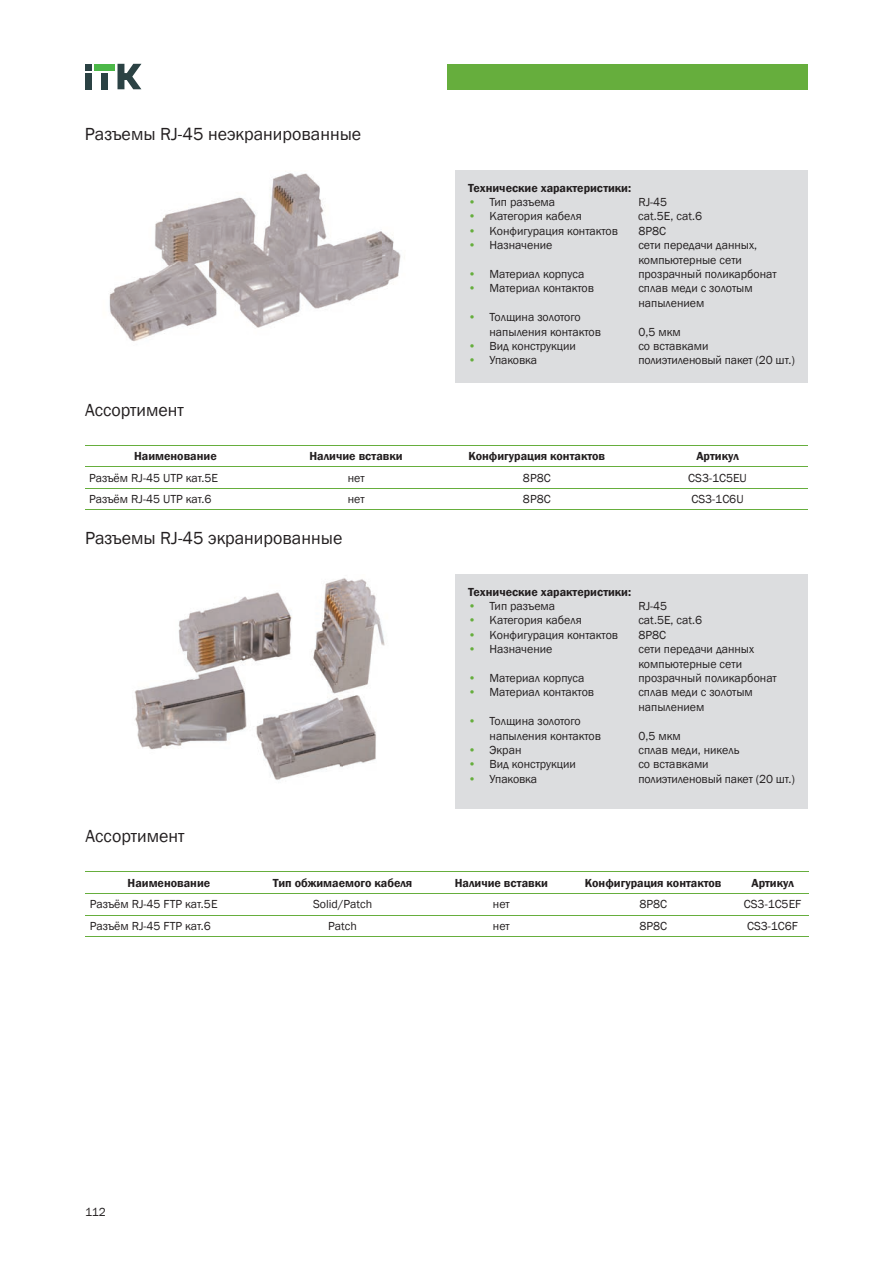
<style>
.page{position:relative;width:893px;height:1263px;background:#fff}
.page>*{position:absolute;margin:0;border:0;box-sizing:border-box;transform-origin:0 0}
.t1{font:18px "Franklin Gothic";color:#231f20}
.t2{font:12px/14.4px "Franklin Gothic";color:#231f20}
.t3{font:600 12px "Franklin Gothic";color:#231f20}
.s1{color:#66ae3d}
</style>
<div class="page">
<div style="left:85px;top:73px;width:7px;height:16px;background:#2b4244"></div>
<div style="left:85px;top:64px;width:7px;height:7px;background:#2b4244"></div>
<div style="left:101px;top:73px;width:7px;height:16px;background:#2b4244"></div>
<div style="left:94px;top:64px;width:21px;height:7px;background:#4cb848"></div>
<svg style="left:118px;top:64px;width:23px;height:25px"></svg>
<div style="left:447px;top:64px;width:361px;height:25px;background:#66ae3d"></div>
<div style="left:455px;top:170px;width:353px;height:213px;background:#dcdddf"></div>
<img style="left:109px;top:173px;width:292px;height:168px">
<hr style="left:85px;top:445px;width:181px;height:1px;background:#66ae3d">
<hr style="left:266px;top:445px;width:180px;height:1px;background:#66ae3d">
<hr style="left:446px;top:445px;width:181px;height:1px;background:#66ae3d">
<hr style="left:627px;top:445px;width:181px;height:1px;background:#66ae3d">
<hr style="left:85px;top:467px;width:181px;height:1px;background:#66ae3d">
<hr style="left:266px;top:467px;width:180px;height:1px;background:#66ae3d">
<hr style="left:446px;top:467px;width:181px;height:1px;background:#66ae3d">
<hr style="left:627px;top:467px;width:181px;height:1px;background:#66ae3d">
<hr style="left:85px;top:488px;width:181px;height:1px;background:#66ae3d">
<hr style="left:266px;top:488px;width:180px;height:1px;background:#66ae3d">
<hr style="left:446px;top:488px;width:181px;height:1px;background:#66ae3d">
<hr style="left:627px;top:488px;width:181px;height:1px;background:#66ae3d">
<hr style="left:85px;top:509px;width:181px;height:1px;background:#66ae3d">
<hr style="left:266px;top:509px;width:180px;height:1px;background:#66ae3d">
<hr style="left:446px;top:509px;width:181px;height:1px;background:#66ae3d">
<hr style="left:627px;top:509px;width:181px;height:1px;background:#66ae3d">
<div style="left:456px;top:574px;width:352px;height:235px;background:#dcdddf"></div>
<img style="left:134px;top:578px;width:251px;height:202px">
<hr style="left:86px;top:872px;width:166px;height:1px;background:#66ae3d">
<hr style="left:252px;top:872px;width:181px;height:1px;background:#66ae3d">
<hr style="left:433px;top:872px;width:137px;height:1px;background:#66ae3d">
<hr style="left:737px;top:872px;width:71px;height:1px;background:#66ae3d">
<hr style="left:86px;top:893px;width:166px;height:1px;background:#66ae3d">
<hr style="left:252px;top:893px;width:181px;height:1px;background:#66ae3d">
<hr style="left:433px;top:893px;width:137px;height:1px;background:#66ae3d">
<hr style="left:737px;top:893px;width:71px;height:1px;background:#66ae3d">
<hr style="left:86px;top:915px;width:166px;height:1px;background:#66ae3d">
<hr style="left:252px;top:915px;width:181px;height:1px;background:#66ae3d">
<hr style="left:433px;top:915px;width:137px;height:1px;background:#66ae3d">
<hr style="left:737px;top:915px;width:71px;height:1px;background:#66ae3d">
<hr style="left:86px;top:936px;width:166px;height:1px;background:#66ae3d">
<hr style="left:252px;top:936px;width:181px;height:1px;background:#66ae3d">
<hr style="left:433px;top:936px;width:137px;height:1px;background:#66ae3d">
<hr style="left:737px;top:936px;width:71px;height:1px;background:#66ae3d">
<hr style="left:570px;top:872px;width:167px;height:1px;background:#66ae3d">
<hr style="left:570px;top:893px;width:167px;height:1px;background:#66ae3d">
<hr style="left:570px;top:915px;width:167px;height:1px;background:#66ae3d">
<hr style="left:570px;top:936px;width:167px;height:1px;background:#66ae3d">
<h1 class="t1" style="left:85px;top:123px;width:278px">Разъемы RJ-45 неэкранированные</h1>
<p class="t3" style="left:468px;top:180px;width:164px">Технические характеристики:</p>
<p class="t2" style="left:468px;top:195px;width:88px"><span class="s1">•</span> Тип разъема</p>
<p class="t2" style="left:638px;top:195px;width:30px">RJ-45</p>
<p class="t2" style="left:468px;top:209px;width:115px"><span class="s1">•</span> Категория кабеля</p>
<p class="t2" style="left:638px;top:209px;width:65px">cat.5E, cat.6</p>
<p class="t2" style="left:468px;top:224px;width:151px"><span class="s1">•</span> Конфигурация контактов</p>
<p class="t2" style="left:638px;top:224px;width:29px">8P8C</p>
<p class="t2" style="left:468px;top:238px;width:86px"><span class="s1">•</span> Назначение</p>
<p class="t2" style="left:638px;top:238px;width:120px">сети передачи данных, компьютерные сети</p>
<p class="t2" style="left:468px;top:267px;width:118px"><span class="s1">•</span> Материал корпуса</p>
<p class="t2" style="left:638px;top:267px;width:140px">прозрачный поликарбонат</p>
<p class="t2" style="left:468px;top:281px;width:127px"><span class="s1">•</span> Материал контактов</p>
<p class="t2" style="left:638px;top:281px;width:116px">сплав меди с золотым напылением</p>
<p class="t2" style="left:489px;top:310px;width:113px;text-indent:-21px"><span class="s1">•</span> Толщина золотого напыления контактов</p>
<p class="t2" style="left:638px;top:325px;width:44px">0,5 мкм</p>
<p class="t2" style="left:468px;top:339px;width:109px"><span class="s1">•</span> Вид конструкции</p>
<p class="t2" style="left:638px;top:339px;width:72px">со вставками</p>
<p class="t2" style="left:468px;top:353px;width:70px"><span class="s1">•</span> Упаковка</p>
<p class="t2" style="left:638px;top:353px;width:158px">полиэтиленовый пакет (20 шт.)</p>
<h1 class="t1" style="left:85px;top:398px;width:100px">Ассортимент</h1>
<p class="t3" style="left:134px;top:449px;width:84px">Наименование</p>
<p class="t3" style="left:310px;top:449px;width:95px">Наличие вставки</p>
<p class="t3" style="left:469px;top:449px;width:138px">Конфигурация контактов</p>
<p class="t3" style="left:696px;top:449px;width:44px">Артикул</p>
<p class="t2" style="left:89px;top:471px;width:130px">Разъём RJ-45 UTP кат.5Е</p>
<p class="t2" style="left:348px;top:471px;width:18px">нет</p>
<p class="t2" style="left:523px;top:471px;width:29px">8Р8С</p>
<p class="t2" style="left:688px;top:471px;width:60px">CS3-1C5ЕU</p>
<p class="t2" style="left:89px;top:492px;width:124px">Разъём RJ-45 UTP кат.6</p>
<p class="t2" style="left:348px;top:492px;width:18px">нет</p>
<p class="t2" style="left:523px;top:492px;width:29px">8Р8С</p>
<p class="t2" style="left:691px;top:492px;width:54px">CS3-1C6U</p>
<h1 class="t1" style="left:85px;top:527px;width:259px">Разъемы RJ-45 экранированные</h1>
<p class="t3" style="left:468px;top:584px;width:164px">Технические характеристики:</p>
<p class="t2" style="left:468px;top:599px;width:88px"><span class="s1">•</span> Тип разъема</p>
<p class="t2" style="left:638px;top:599px;width:30px">RJ-45</p>
<p class="t2" style="left:468px;top:613px;width:115px"><span class="s1">•</span> Категория кабеля</p>
<p class="t2" style="left:638px;top:613px;width:65px">cat.5E, cat.6</p>
<p class="t2" style="left:468px;top:628px;width:151px"><span class="s1">•</span> Конфигурация контактов</p>
<p class="t2" style="left:638px;top:628px;width:29px">8P8C</p>
<p class="t2" style="left:468px;top:642px;width:86px"><span class="s1">•</span> Назначение</p>
<p class="t2" style="left:638px;top:642px;width:117px">сети передачи данных компьютерные сети</p>
<p class="t2" style="left:468px;top:671px;width:118px"><span class="s1">•</span> Материал корпуса</p>
<p class="t2" style="left:638px;top:671px;width:140px">прозрачный поликарбонат</p>
<p class="t2" style="left:468px;top:685px;width:127px"><span class="s1">•</span> Материал контактов</p>
<p class="t2" style="left:638px;top:685px;width:116px">сплав меди с золотым напылением</p>
<p class="t2" style="left:490px;top:714px;width:113px;text-indent:-21px"><span class="s1">•</span> Толщина золотого напыления контактов</p>
<p class="t2" style="left:638px;top:729px;width:44px">0,5 мкм</p>
<p class="t2" style="left:468px;top:743px;width:55px"><span class="s1">•</span> Экран</p>
<p class="t2" style="left:638px;top:743px;width:102px">сплав меди, никель</p>
<p class="t2" style="left:468px;top:757px;width:109px"><span class="s1">•</span> Вид конструкции</p>
<p class="t2" style="left:638px;top:757px;width:72px">со вставками</p>
<p class="t2" style="left:468px;top:772px;width:70px"><span class="s1">•</span> Упаковка</p>
<p class="t2" style="left:638px;top:772px;width:158px">полиэтиленовый пакет (20 шт.)</p>
<h1 class="t1" style="left:86px;top:825px;width:100px">Ассортимент</h1>
<p class="t3" style="left:128px;top:875px;width:84px">Наименование</p>
<p class="t3" style="left:273px;top:875px;width:141px">Тип обжимаемого кабеля</p>
<p class="t3" style="left:455px;top:875px;width:95px">Наличие вставки</p>
<p class="t3" style="left:585px;top:875px;width:138px">Конфигурация контактов</p>
<p class="t3" style="left:751px;top:875px;width:44px">Артикул</p>
<p class="t2" style="left:90px;top:897px;width:129px">Разъём RJ-45 FTP кат.5Е</p>
<p class="t2" style="left:313px;top:897px;width:61px">Solid/Patch</p>
<p class="t2" style="left:493px;top:897px;width:18px">нет</p>
<p class="t2" style="left:639px;top:897px;width:29px">8Р8С</p>
<p class="t2" style="left:744px;top:897px;width:59px">CS3-1C5ЕF</p>
<p class="t2" style="left:90px;top:919px;width:123px">Разъём RJ-45 FTP кат.6</p>
<p class="t2" style="left:328px;top:919px;width:30px">Patch</p>
<p class="t2" style="left:493px;top:919px;width:18px">нет</p>
<p class="t2" style="left:639px;top:919px;width:29px">8Р8С</p>
<p class="t2" style="left:747px;top:919px;width:52px">CS3-1C6F</p>
<p class="t2" style="left:85px;top:1205px;width:22px">112</p>
</div>
